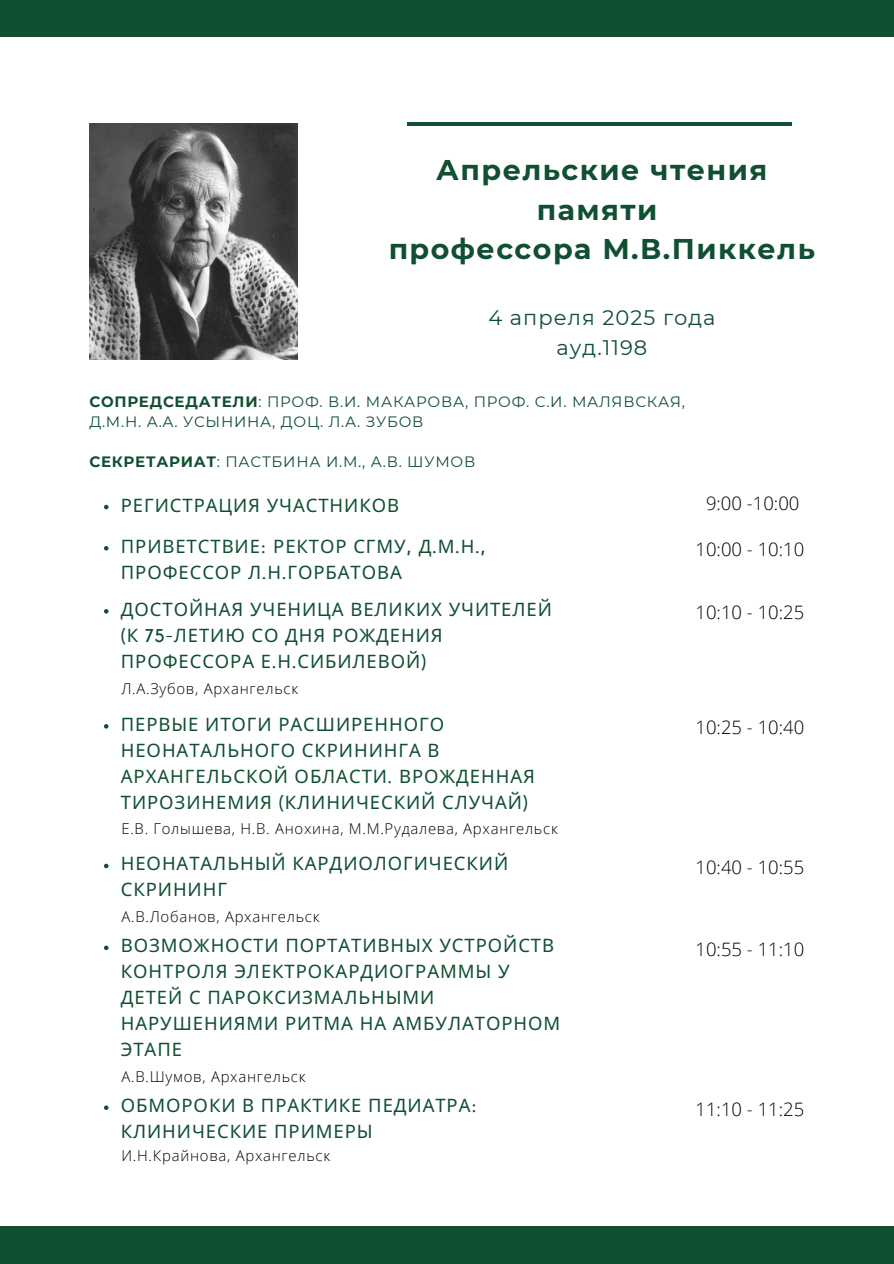
<style>
.page{position:relative;width:894px;height:1264px;background:#fff}
.page>*{position:absolute;margin:0;border:0;box-sizing:border-box;transform-origin:0 0}
.t1{font:700 28.5px/39.3px "Montserrat";letter-spacing:.05em;color:#104f31;text-align:center}
.t2{font:21px/29.2px "Montserrat";letter-spacing:.05em;color:#104f31;text-align:center}
.t3{font:18.45px/25.8px "Noto Sans";letter-spacing:.05em;color:#104f31}
.t4{font:300 18.45px "Open Sans";color:#000}
.t5{font:15px/20.2px "Montserrat";letter-spacing:.05em;color:#104f31}
.t6{font:300 14.85px "Open Sans";letter-spacing:.05em;color:#000}
.s1{font-weight:700}
.s2{font-family:"Kollektif"}
</style>
<div class="page">
<svg style="left:104px;top:505px;width:4px;height:4px"></svg>
<img style="left:89px;top:124px;width:208px;height:235px">
<div style="left:0;top:0;width:893px;height:36px;background:#104f31"></div>
<div style="left:0;top:1226px;width:893px;height:37px;background:#104f31"></div>
<hr style="left:407px;top:122px;width:384px;height:4px;background:#104f31">
<svg style="left:104px;top:546px;width:4px;height:4px"></svg>
<svg style="left:104px;top:609px;width:4px;height:4px"></svg>
<svg style="left:104px;top:724px;width:4px;height:4px"></svg>
<svg style="left:104px;top:863px;width:4px;height:5px"></svg>
<svg style="left:104px;top:945px;width:4px;height:5px"></svg>
<svg style="left:104px;top:1105px;width:4px;height:4px"></svg>
<p class="t1" style="left:388px;top:150px;width:427px">Апрельские чтения памяти<br>профессора М.В.Пиккель</p>
<h1 class="t2" style="left:488px;top:303px;width:228px">4 апреля 2025 года ауд.1198</h1>
<h2 class="t5" style="left:89px;top:391px;width:597px"><span class="s1">СОПРЕДСЕДАТЕЛИ</span>: ПРОФ. В.И. МАКАРОВА, ПРОФ. С.И. МАЛЯВСКАЯ,<br>Д.М.Н. А.А. УСЫНИНА, ДОЦ. Л.А. ЗУБОВ</h2>
<h4 class="t5" style="left:89px;top:452px;width:387px"><span class="s1">СЕКРЕТАРИАТ</span>: ПАСТБИНА И.М., А.В. ШУМОВ</h4>
<p class="t3" style="left:121px;top:491px;width:280px">РЕГИСТРАЦИЯ УЧАСТНИКОВ</p>
<p class="t4" style="left:705px;top:490px;width:95px">9:00 -10:00</p>
<h4 class="t3" style="left:121px;top:532px;width:367px">ПРИВЕТСТВИЕ<span class="s2">:</span> РЕКТОР СГМУ<span class="s2">,</span> Д<span class="s2">.</span>М<span class="s2">.</span>Н<span class="s2">.,<br></span>ПРОФЕССОР Л<span class="s2">.</span>Н<span class="s2">.</span>ГОРБАТОВА</h4>
<p class="t4" style="left:695px;top:536px;width:110px">10:00 - 10:10</p>
<h3 class="t3" style="left:121px;top:595px;width:432px">ДОСТОЙНАЯ УЧЕНИЦА ВЕЛИКИХ УЧИТЕЛЕЙ <span class="s2">(</span>К <span class="s2">75-</span>ЛЕТИЮ СО ДНЯ РОЖДЕНИЯ<br>ПРОФЕССОРА Е<span class="s2">.</span>Н<span class="s2">.</span>СИБИЛЕВОЙ<span class="s2">)</span></h3>
<p class="t6" style="left:121px;top:677px;width:178px">Л.А.Зубов, Архангельск</p>
<h3 class="t4" style="left:695px;top:599px;width:110px">10:10 - 10:25</h3>
<p class="t3" style="left:121px;top:710px;width:415px">ПЕРВЫЕ ИТОГИ РАСШИРЕННОГО<br>НЕОНАТАЛЬНОГО СКРИНИНГА В<br>АРХАНГЕЛЬСКОЙ ОБЛАСТИ<span class="s2">.</span> ВРОЖДЕННАЯ<br>ТИРОЗИНЕМИЯ <span class="s2">(</span>КЛИНИЧЕСКИЙ СЛУЧАЙ<span class="s2">)</span></p>
<p class="t6" style="left:121px;top:818px;width:438px">Е.В. Голышева, Н.В. Анохина, М.М.Рудалева, Архангельск</p>
<h3 class="t3" style="left:121px;top:850px;width:389px">НЕОНАТАЛЬНЫЙ КАРДИОЛОГИЧЕСКИЙ<br>СКРИНИНГ</h3>
<p class="t6" style="left:121px;top:906px;width:199px">А.В.Лобанов, Архангельск</p>
<p class="t3" style="left:121px;top:932px;width:441px">ВОЗМОЖНОСТИ ПОРТАТИВНЫХ УСТРОЙСТВ<br>КОНТРОЛЯ ЭЛЕКТРОКАРДИОГРАММЫ У<br>ДЕТЕЙ С ПАРОКСИЗМАЛЬНЫМИ<br>НАРУШЕНИЯМИ РИТМА НА АМБУЛАТОРНОМ</p>
<h3 class="t3" style="left:121px;top:1035px;width:63px">ЭТАПЕ</h3>
<p class="t6" style="left:121px;top:1065px;width:185px">А.В.Шумов, Архангельск</p>
<p class="t3" style="left:121px;top:1092px;width:358px">ОБМОРОКИ В ПРАКТИКЕ ПЕДИАТРА<span class="s2">:<br></span>КЛИНИЧЕСКИЕ ПРИМЕРЫ</p>
<p class="t6" style="left:121px;top:1145px;width:210px">И.Н.Крайнова, Архангельск</p>
<p class="t4" style="left:695px;top:714px;width:110px">10:25 - 10:40</p>
<h3 class="t4" style="left:695px;top:854px;width:110px">10:40 - 10:55</h3>
<p class="t4" style="left:695px;top:936px;width:110px">10:55 - 11:10</p>
<p class="t4" style="left:695px;top:1095px;width:110px">11:10 - 11:25</p>
</div>
